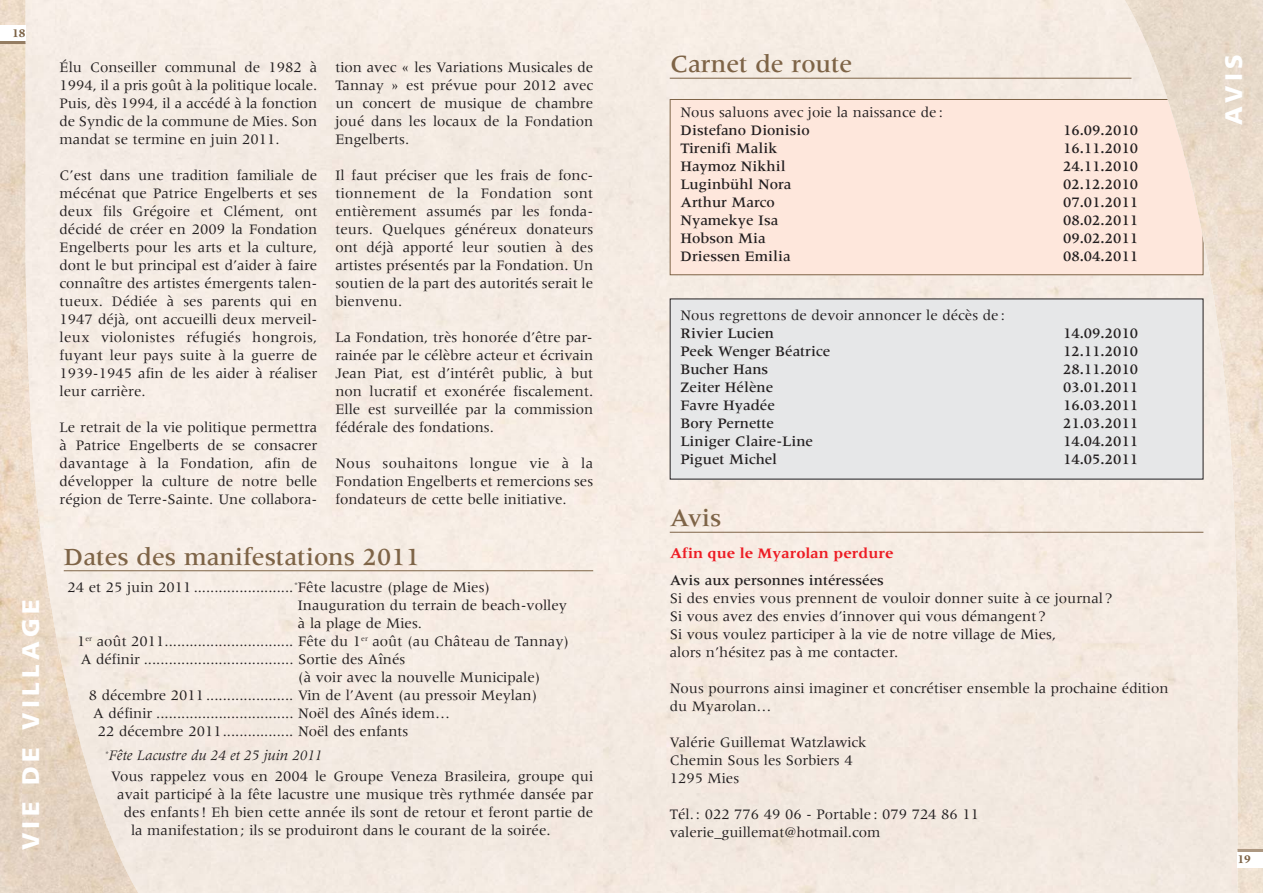
<style>
.page{position:relative;width:1263px;height:893px;background:#fff}
.page>*{position:absolute;margin:0;border:0;box-sizing:border-box;transform-origin:0 0}
.t1{font:500 25.5px "Meridien";color:#7e6447}
.t2{font:900 24px "Frutiger LT Std";letter-spacing:.185em;color:#fff}
.t3{font:15px/18px "Meridien";color:#231f20;text-align:justify}
.t4{font:500 15px "Meridien";color:#231f20}
.t5{font:700 15px "Meridien";color:#ed1c24}
.t6{font:700 12px "Meridien";color:#7e6447}
.s1{font-style:italic}
</style>
<div class="page">
<hr style="left:670px;top:78px;width:461px;height:1px;background:#7e6447">
<div style="left:670px;top:100px;width:533px;height:174px;background:#fee7dc"></div>
<div style="left:670px;top:99px;width:533px;height:176px;border:1px solid #7e6447"></div>
<div style="left:670px;top:299px;width:533px;height:180px;background:#e6e7e8"></div>
<hr style="left:670px;top:532px;width:533px;height:1px;background:#7e6447">
<svg style="left:1116px;top:0;width:7px;height:893px;fill:#f4e8e2"></svg>
<img style="left:1123px;top:0;width:140px;height:893px">
<div style="left:1237px;top:850px;width:26px;height:17px;background:#fff"></div>
<hr style="left:1237px;top:849px;width:26px;height:3px;background:#ac9781">
<hr style="left:64px;top:570px;width:529px;height:1px;background:#7e6447">
<div style="left:140px;top:0;width:6px;height:893px;background:#f5ece4"></div>
<img style="left:0;top:0;width:140px;height:893px">
<div style="left:0;top:26px;width:26px;height:17px;background:#fff"></div>
<hr style="left:0;top:41px;width:26px;height:3px;background:#947c62">
<p class="t6" style="left:12px;top:29px;width:15px">18</p>
<h2 class="t2" style="left:17px;top:850px;width:252px;rotate:-90deg">VIE DE VILLAGE</h2>
<p class="t3" style="left:60px;top:59px;width:259px">Élu Conseiller communal de 1982 à 1994, il a pris goût à la politique locale.<br>Puis, dès 1994, il a accédé à la fonction de Syndic de la commune de Mies. Son mandat se termine en juin 2011.</p>
<p class="t3" style="left:60px;top:167px;width:259px">C’est dans une tradition familiale de mécénat que Patrice Engelberts et ses deux fils Grégoire et Clément, ont décidé de créer en 2009 la Fondation Engelberts pour les arts et la culture, dont le but principal est d’aider à faire connaître des artistes émergents talen&shy;tueux. Dédiée à ses parents qui en 1947 déjà, ont accueilli deux merveil&shy;leux violonistes réfugiés hongrois, fuyant leur pays suite à la guerre de 1939-1945 afin de les aider à réaliser leur carrière.</p>
<p class="t3" style="left:60px;top:419px;width:259px">Le retrait de la vie politique permettra à Patrice Engelberts de se consacrer davantage à la Fondation, afin de développer la culture de notre belle région de Terre-Sainte. Une collabora-</p>
<p class="t3" style="left:335px;top:59px;width:259px">tion avec « les Variations Musicales de Tannay » est prévue pour 2012 avec un concert de musique de chambre joué dans les locaux de la Fondation Engelberts.</p>
<p class="t3" style="left:335px;top:167px;width:259px">Il faut préciser que les frais de fonc&shy;tionnement de la Fondation sont entièrement assumés par les fonda&shy;teurs. Quelques généreux donateurs ont déjà apporté leur soutien à des artistes présentés par la Fondation. Un soutien de la part des autorités serait le bienvenu.</p>
<p class="t3" style="left:335px;top:329px;width:259px">La Fondation, très honorée d’être par&shy;rainée par le célèbre acteur et écrivain Jean Piat, est d’intérêt public, à but non lucratif et exonérée fiscalement.<br>Elle est surveillée par la commission fédérale des fondations.</p>
<p class="t3" style="left:335px;top:455px;width:259px">Nous souhaitons longue vie à la Fondation Engelberts et remercions ses fondateurs de cette belle initiative.</p>
<h1 class="t1" style="left:64px;top:547px;width:357px">Dates des manifestations 2011</h1>
<p class="t3" style="left:68px;top:579px;width:424px">24 et 25 juin 2011 ........................ <sup>*</sup>Fête lacustre (plage de Mies)</p>
<p class="t3" style="left:298px;top:597px;width:270px">Inauguration du terrain de beach-volley</p>
<p class="t3" style="left:298px;top:615px;width:126px">à la plage de Mies.</p>
<p class="t3" style="left:77px;top:633px;width:494px">1<sup>er</sup> août 2011............................... Fête du 1<sup>er</sup> août (au Château de Tannay)</p>
<p class="t3" style="left:81px;top:651px;width:326px">A définir .................................... Sortie des Aînés</p>
<p class="t3" style="left:298px;top:669px;width:244px">(à voir avec la nouvelle Municipale)</p>
<p class="t3" style="left:89px;top:687px;width:450px">8 décembre 2011..................... Vin de l’Avent (au pressoir Meylan)</p>
<p class="t3" style="left:93px;top:705px;width:358px">A définir ................................. Noël des Aînés idem…</p>
<p class="t3" style="left:98px;top:723px;width:312px">22 décembre 2011................. Noël des enfants</p>
<p class="t3" style="left:111px;top:747px;width:484px;line-height:20.1px;text-indent:-6px"><sup>*</sup><span class="s1">Fête Lacustre du 24 et 25 juin 2011<br></span>Vous rappelez vous en 2004 le Groupe Veneza Brasileira, groupe qui</p>
<p class="t3" style="left:117px;top:786px;width:477px">avait participé à la fête lacustre une musique très rythmée dansée par</p>
<p class="t3" style="left:124px;top:804px;width:471px">des enfants ! Eh bien cette année ils sont de retour et feront partie de</p>
<p class="t3" style="left:131px;top:822px;width:421px">la manifestation; ils se produiront dans le courant de la soirée.</p>
<h1 class="t1" style="left:670px;top:54px;width:184px">Carnet de route</h1>
<p class="t3" style="left:680px;top:104px;width:264px">Nous saluons avec joie la naissance de :</p>
<p class="t4" style="left:680px;top:124px;width:131px">Distefano Dionisio</p>
<p class="t4" style="left:1063px;top:124px;width:76px">16.09.2010</p>
<p class="t4" style="left:680px;top:142px;width:99px">Tirenifi Malik</p>
<p class="t4" style="left:1063px;top:142px;width:76px">16.11.2010</p>
<p class="t4" style="left:680px;top:160px;width:107px">Haymoz Nikhil</p>
<p class="t4" style="left:1063px;top:160px;width:76px">24.11.2010</p>
<p class="t4" style="left:680px;top:178px;width:113px">Luginbühl Nora</p>
<p class="t4" style="left:1063px;top:178px;width:76px">02.12.2010</p>
<p class="t4" style="left:680px;top:196px;width:96px">Arthur Marco</p>
<p class="t4" style="left:1063px;top:196px;width:76px">07.01.2011</p>
<p class="t4" style="left:680px;top:214px;width:99px">Nyamekye Isa</p>
<p class="t4" style="left:1063px;top:214px;width:76px">08.02.2011</p>
<p class="t4" style="left:680px;top:232px;width:87px">Hobson Mia</p>
<p class="t4" style="left:1063px;top:232px;width:76px">09.02.2011</p>
<p class="t4" style="left:680px;top:250px;width:112px">Driessen Emilia</p>
<p class="t4" style="left:1063px;top:250px;width:76px">08.04.2011</p>
<p class="t3" style="left:680px;top:307px;width:326px">Nous regrettons de devoir annoncer le décès de :</p>
<p class="t4" style="left:680px;top:327px;width:95px">Rivier Lucien</p>
<p class="t4" style="left:1063px;top:327px;width:76px">14.09.2010</p>
<p class="t4" style="left:680px;top:345px;width:151px">Peek Wenger Béatrice</p>
<p class="t4" style="left:1063px;top:345px;width:76px">12.11.2010</p>
<p class="t4" style="left:680px;top:363px;width:89px">Bucher Hans</p>
<p class="t4" style="left:1063px;top:363px;width:76px">28.11.2010</p>
<p class="t4" style="left:680px;top:381px;width:94px">Zeiter Hélène</p>
<p class="t4" style="left:1063px;top:381px;width:76px">03.01.2011</p>
<p class="t4" style="left:680px;top:399px;width:96px">Favre Hyadée</p>
<p class="t4" style="left:1063px;top:399px;width:76px">16.03.2011</p>
<p class="t4" style="left:680px;top:417px;width:95px">Bory Pernette</p>
<p class="t4" style="left:1063px;top:417px;width:76px">21.03.2011</p>
<p class="t4" style="left:680px;top:435px;width:134px">Liniger Claire-Line</p>
<p class="t4" style="left:1063px;top:435px;width:76px">14.04.2011</p>
<p class="t4" style="left:680px;top:453px;width:98px">Piguet Michel</p>
<p class="t4" style="left:1063px;top:453px;width:76px">14.05.2011</p>
<h1 class="t1" style="left:670px;top:508px;width:53px">Avis</h1>
<p class="t5" style="left:670px;top:547px;width:225px">Afin que le Myarolan perdure</p>
<p class="t4" style="left:670px;top:574px;width:216px">Avis aux personnes intéressées</p>
<p class="t3" style="left:670px;top:590px;width:444px;text-align:left">Si des envies vous prennent de vouloir donner suite à ce journal?<br>Si vous avez des envies d’innover qui vous démangent?<br>Si vous voulez participer à la vie de notre village de Mies,<br>alors n’hésitez pas à me contacter.</p>
<p class="t3" style="left:670px;top:680px;width:500px">Nous pourrons ainsi imaginer et concrétiser ensemble la prochaine édition du Myarolan…</p>
<p class="t3" style="left:670px;top:734px;width:198px;text-align:left">Valérie Guillemat Watzlawick<br>Chemin Sous les Sorbiers 4<br>1295 Mies</p>
<p class="t3" style="left:670px;top:806px;width:311px">Tél.: 022 776 49 06 - Portable : 079 724 86 11 valerie_guillemat@hotmail.com</p>
<h2 class="t2" style="left:1220px;top:125px;width:72px;rotate:-90deg">AVIS</h2>
<p class="t6" style="left:1237px;top:854px;width:15px">19</p>
</div>
